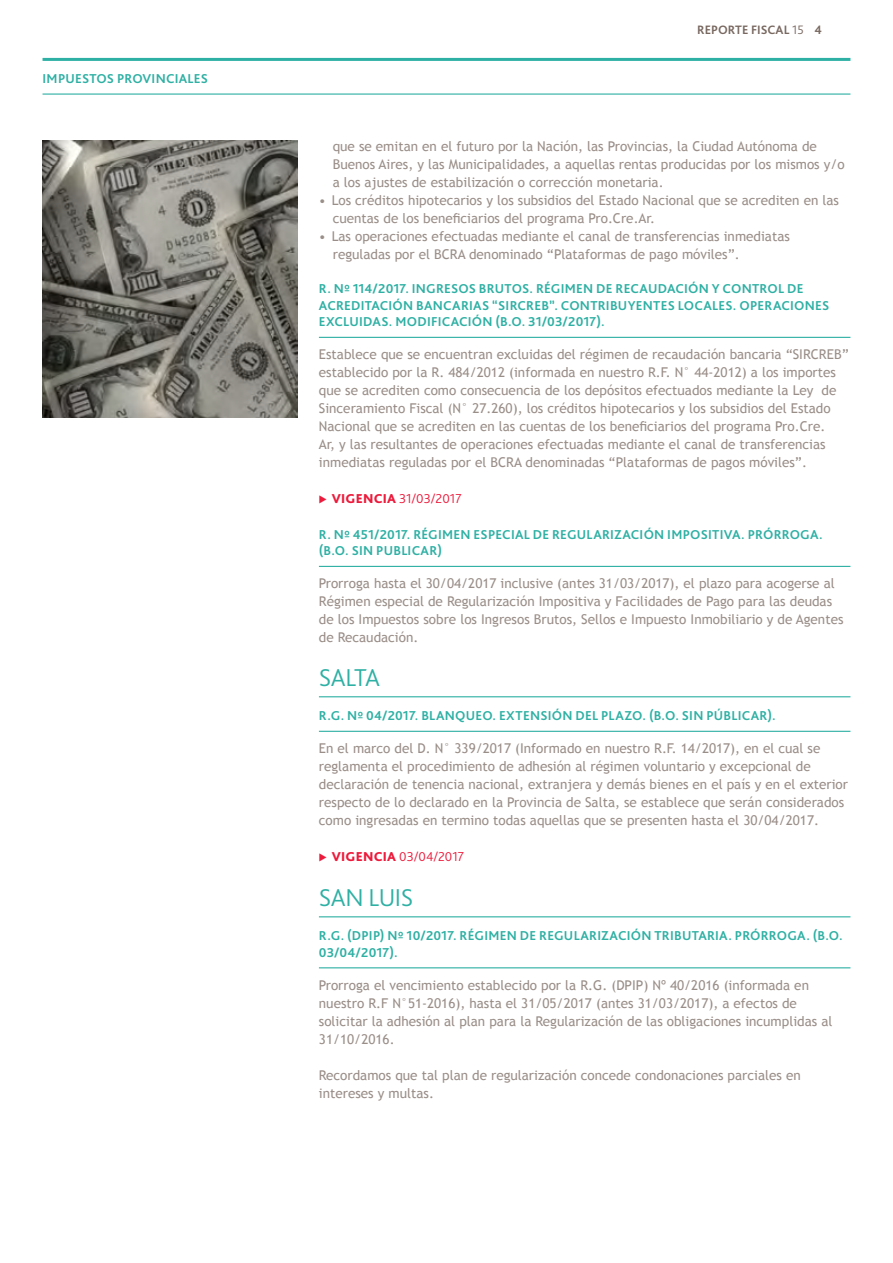
<style>
.page{position:relative;width:893px;height:1263px;background:#fff}
.page>*{position:absolute;margin:0;border:0;box-sizing:border-box;transform-origin:0 0}
.Subtitulo{font:300 25.5px "Bliss Pro";letter-spacing:-.02em;color:#2eb0a4}
.Texto_Comun{font:13.5px/18px "Trebuchet MS";color:#9a8e88}
.Bajada_Subtitulo{font:700 13.5px/16.5px "Bliss Pro";letter-spacing:.02em;color:#2eb0a4}
.t1{font:300 13.5px "Bliss Pro";color:#ed1a3b}
.t2{font:700 12.75px "Bliss Pro";color:#786860}
.s1{font-weight:300}
.s2{font-weight:800}
</style>
<div class="page">
<hr style="left:319px;top:337px;width:531px;height:1px;background:#2eb0a4">
<hr style="left:319px;top:566px;width:531px;height:1px;background:#2eb0a4">
<hr style="left:319px;top:696px;width:531px;height:1px;background:#2eb0a4">
<hr style="left:319px;top:731px;width:531px;height:1px;background:#2eb0a4">
<hr style="left:319px;top:916px;width:531px;height:1px;background:#2eb0a4">
<hr style="left:319px;top:967px;width:531px;height:1px;background:#2eb0a4">
<img style="left:43px;top:141px;width:254px;height:276px">
<hr style="left:43px;top:58px;width:807px;height:3px;background:#2eb0a4">
<hr style="left:43px;top:93px;width:807px;height:2px;background:#2eb0a4">
<p class="Bajada_Subtitulo" style="left:43px;top:70px;width:167px">IMPUESTOS PROVINCIALES</p>
<p class="t2" style="left:697px;top:22px;width:126px">REPORTE FISCAL <span class="s1">15</span> 4</p>
<p class="Texto_Comun" style="left:333px;top:137px;width:514px">que se emitan en el futuro por la Nación, las Provincias, la Ciudad Autónoma de<br>Buenos Aires, y las Municipalidades, a aquellas rentas producidas por los mismos y/o a los ajustes de estabilización o corrección monetaria.</p>
<p class="Texto_Comun" style="left:333px;top:191px;width:508px;text-indent:-14px">• Los créditos hipotecarios y los subsidios del Estado Nacional que se acrediten en las cuentas de los beneficiarios del programa Pro.Cre.Ar.</p>
<p class="Texto_Comun" style="left:333px;top:227px;width:459px;text-indent:-14px">• Las operaciones efectuadas mediante el canal de transferencias inmediatas reguladas por el BCRA denominado “Plataformas de pago móviles”.</p>
<p class="Bajada_Subtitulo" style="left:319px;top:280px;width:512px">R. Nº 114/2017. INGRESOS BRUTOS. RÉGIMEN DE RECAUDACIÓN Y CONTROL DE<br>ACREDITACIÓN BANCARIAS “SIRCREB”. CONTRIBUYENTES LOCALES. OPERACIONES<br>EXCLUIDAS. MODIFICACIÓN (B.O. 31/03/2017).</p>
<p class="Texto_Comun" style="left:319px;top:345px;width:531px">Establece que se encuentran excluidas del régimen de recaudación bancaria “SIRCREB” establecido por la R. 484/2012 (informada en nuestro R.F. N° 44-2012) a los importes que se acrediten como consecuencia de los depósitos efectuados mediante la Ley de Sinceramiento Fiscal (N° 27.260), los créditos hipotecarios y los subsidios del Estado Nacional que se acrediten en las cuentas de los beneficiarios del programa Pro.Cre.<br>Ar, y las resultantes de operaciones efectuadas mediante el canal de transferencias inmediatas reguladas por el BCRA denominadas “Plataformas de pagos móviles”.</p>
<p class="t1" style="left:332px;top:490px;width:132px"><span class="s2">VIGENCIA</span> 31/03/2017</p>
<p class="Bajada_Subtitulo" style="left:319px;top:526px;width:505px">R. Nº 451/2017. RÉGIMEN ESPECIAL DE REGULARIZACIÓN IMPOSITIVA. PRÓRROGA. (B.O. SIN PUBLICAR)</p>
<p class="Texto_Comun" style="left:319px;top:574px;width:526px">Prorroga hasta el 30/04/2017 inclusive (antes 31/03/2017), el plazo para acogerse al Régimen especial de Regularización Impositiva y Facilidades de Pago para las deudas de los Impuestos sobre los Ingresos Brutos, Sellos e Impuesto Inmobiliario y de Agentes de Recaudación.</p>
<p class="Subtitulo" style="left:319px;top:661px;width:63px">SALTA</p>
<p class="Bajada_Subtitulo" style="left:319px;top:707px;width:458px">R.G. Nº 04/2017. BLANQUEO. EXTENSIÓN DEL PLAZO. (B.O. SIN PÚBLICAR).</p>
<p class="Texto_Comun" style="left:319px;top:739px;width:531px">En el marco del D. N° 339/2017 (Informado en nuestro R.F. 14/2017), en el cual se reglamenta el procedimiento de adhesión al régimen voluntario y excepcional de declaración de tenencia nacional, extranjera y demás bienes en el país y en el exterior respecto de lo declarado en la Provincia de Salta, se establece que serán considerados como ingresadas en termino todas aquellas que se presenten hasta el 30/04/2017.</p>
<p class="t1" style="left:332px;top:848px;width:134px"><span class="s2">VIGENCIA</span> 03/04/2017</p>
<p class="Subtitulo" style="left:319px;top:881px;width:96px">SAN LUIS</p>
<p class="Bajada_Subtitulo" style="left:319px;top:927px;width:525px">R.G. (DPIP) Nº 10/2017. RÉGIMEN DE REGULARIZACIÓN TRIBUTARIA. PRÓRROGA. (B.O.<br>03/04/2017).</p>
<p class="Texto_Comun" style="left:319px;top:976px;width:515px">Prorroga el vencimiento establecido por la R.G. (DPIP) Nº 40/2016 (informada en nuestro R.F N°51-2016), hasta el 31/05/2017 (antes 31/03/2017), a efectos de solicitar la adhesión al plan para la Regularización de las obligaciones incumplidas al 31/10/2016.</p>
<p class="Texto_Comun" style="left:319px;top:1066px;width:483px">Recordamos que tal plan de regularización concede condonaciones parciales en intereses y multas.</p>
</div>
